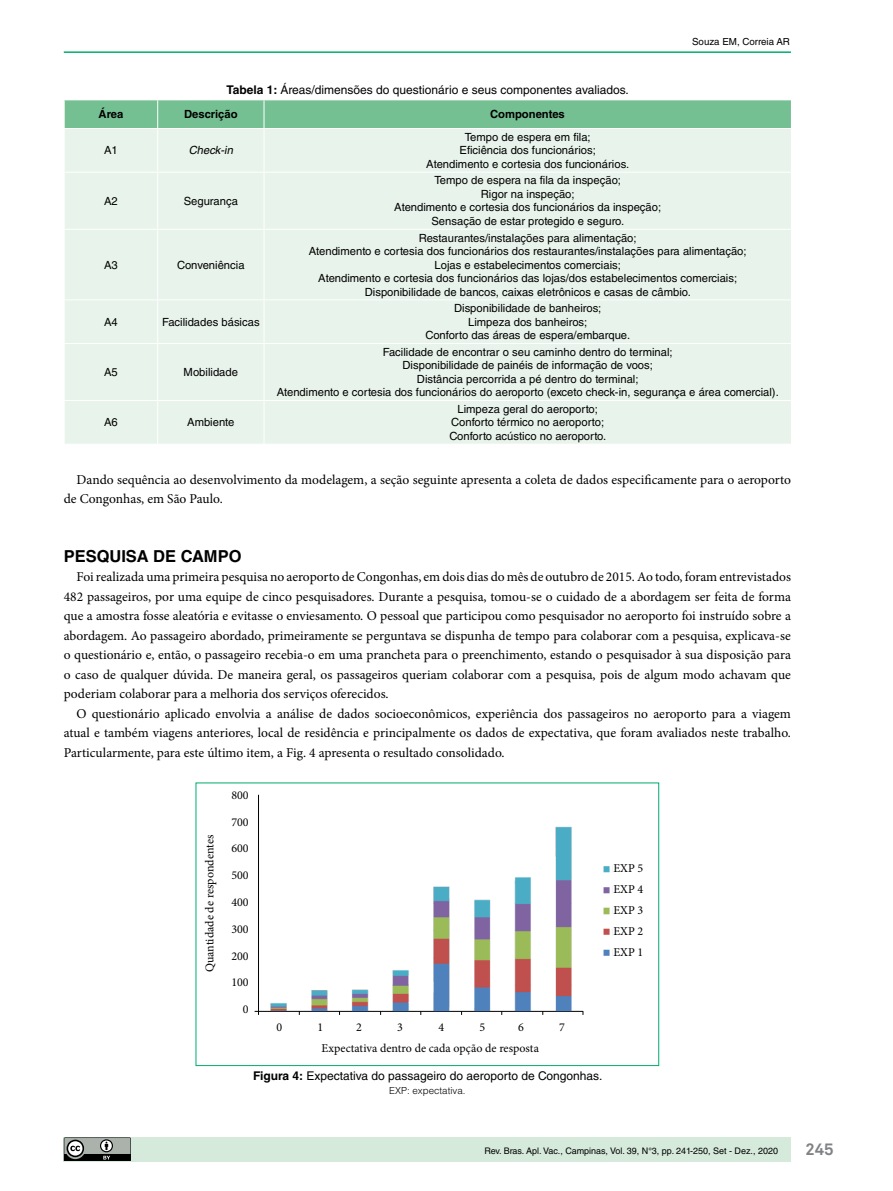
<style>
.page{position:relative;width:893px;height:1191px;background:#fff}
.page>*{position:absolute;margin:0;border:0;box-sizing:border-box;transform-origin:0 0}
.t1{font:700 16.5px "Helvetica LT Std";color:#000}
.t2{font:700 16.5px "Akkurat Pro";color:#808285}
.t3{font:13.5px/19.5px "Minion Pro";color:#000;text-align:justify}
.t4{font:12px "Helvetica LT Std";color:#000}
.t5{font:12px/21px "Minion Pro";color:#000;text-align:justify}
.t6{font:11.25px/13.5px "Helvetica LT Std";color:#000;text-align:center}
.t7{font:700 11.25px "Helvetica LT Std";color:#000}
.t8{font:italic 11.25px "Helvetica LT Std";color:#000}
.t9{font:9.75px "Helvetica LT Std";color:#000}
.t10{font:300 9.75px "Helvetica LT Std";color:#000}
.t11{font:9px "Helvetica LT Std";color:#000}
.s1{font-weight:700}
</style>
<div class="page">
<div style="left:64px;top:1137px;width:727px;height:24px;background:#d5eadb"></div>
<svg style="left:64px;top:1137px;width:73px;height:25px;background:#808681"></svg>
<hr style="left:64px;top:51px;width:727px;height:2px;background:#00ad6d">
<div style="left:65px;top:129px;width:726px;height:315px;background:#e8f3eb"></div>
<div style="left:64px;top:100px;width:727px;height:28px;background:#74c093"></div>
<hr style="left:157px;top:129px;width:1px;height:43px;background:#fff">
<hr style="left:264px;top:129px;width:1px;height:43px;background:#fff">
<hr style="left:64px;top:172px;width:94px;height:1px;background:#fff">
<hr style="left:158px;top:172px;width:106px;height:1px;background:#fff">
<hr style="left:157px;top:172px;width:1px;height:57px;background:#fff">
<hr style="left:264px;top:172px;width:527px;height:1px;background:#fff">
<hr style="left:264px;top:172px;width:1px;height:57px;background:#fff">
<hr style="left:64px;top:229px;width:94px;height:1px;background:#fff">
<hr style="left:158px;top:229px;width:106px;height:1px;background:#fff">
<hr style="left:157px;top:230px;width:1px;height:69px;background:#fff">
<hr style="left:264px;top:229px;width:527px;height:1px;background:#fff">
<hr style="left:264px;top:230px;width:1px;height:69px;background:#fff">
<hr style="left:64px;top:299px;width:94px;height:1px;background:#fff">
<hr style="left:158px;top:299px;width:106px;height:1px;background:#fff">
<hr style="left:157px;top:300px;width:1px;height:43px;background:#fff">
<hr style="left:264px;top:299px;width:527px;height:1px;background:#fff">
<hr style="left:264px;top:300px;width:1px;height:43px;background:#fff">
<hr style="left:64px;top:343px;width:94px;height:1px;background:#fff">
<hr style="left:158px;top:343px;width:106px;height:1px;background:#fff">
<hr style="left:157px;top:344px;width:1px;height:56px;background:#fff">
<hr style="left:264px;top:343px;width:527px;height:1px;background:#fff">
<hr style="left:264px;top:344px;width:1px;height:56px;background:#fff">
<hr style="left:64px;top:400px;width:94px;height:1px;background:#fff">
<hr style="left:158px;top:400px;width:106px;height:1px;background:#fff">
<hr style="left:157px;top:401px;width:1px;height:43px;background:#fff">
<hr style="left:264px;top:400px;width:527px;height:1px;background:#fff">
<hr style="left:264px;top:401px;width:1px;height:43px;background:#fff">
<img style="left:213px;top:782px;width:438px;height:233px">
<img style="left:599px;top:863px;width:13px;height:97px">
<p class="t4" style="left:227px;top:82px;width:404px"><span class="s1">Tabela 1:</span> Áreas/dimensões do questionário e seus componentes avaliados.</p>
<p class="t7" style="left:99px;top:108px;width:26px">Área</p>
<p class="t7" style="left:184px;top:108px;width:55px">Descrição</p>
<p class="t7" style="left:490px;top:108px;width:76px">Componentes</p>
<p class="t6" style="left:104px;top:144px;width:15px">A1</p>
<p class="t8" style="left:189px;top:144px;width:48px">Check-in</p>
<p class="t6" style="left:426px;top:130px;width:204px">Tempo de espera em fila;<br>Eficiência dos funcionários;<br>Atendimento e cortesia dos funcionários.</p>
<p class="t6" style="left:104px;top:194px;width:15px">A2</p>
<p class="t6" style="left:184px;top:194px;width:56px">Segurança</p>
<p class="t6" style="left:394px;top:174px;width:268px">Tempo de espera na fila da inspeção;<br>Rigor na inspeção;<br>Atendimento e cortesia dos funcionários da inspeção; Sensação de estar protegido e seguro.</p>
<p class="t9" style="left:692px;top:36px;width:99px">Souza EM, Correia AR</p>
<p class="t6" style="left:104px;top:258px;width:15px">A3</p>
<p class="t6" style="left:177px;top:258px;width:69px">Conveniência</p>
<p class="t6" style="left:104px;top:315px;width:15px">A4</p>
<p class="t6" style="left:162px;top:315px;width:99px">Facilidades básicas</p>
<p class="t6" style="left:104px;top:365px;width:15px">A5</p>
<p class="t6" style="left:184px;top:365px;width:56px">Mobilidade</p>
<p class="t6" style="left:309px;top:231px;width:439px">Restaurantes/instalações para alimentação;<br>Atendimento e cortesia dos funcionários dos restaurantes/instalações para alimentação; Lojas e estabelecimentos comerciais;<br>Atendimento e cortesia dos funcionários das lojas/dos estabelecimentos comerciais; Disponibilidade de bancos, caixas eletrônicos e casas de câmbio.</p>
<p class="t6" style="left:425px;top:301px;width:206px">Disponibilidade de banheiros;<br>Limpeza dos banheiros;<br>Conforto das áreas de espera/embarque.</p>
<p class="t6" style="left:277px;top:345px;width:504px">Facilidade de encontrar o seu caminho dentro do terminal;<br>Disponibilidade de painéis de informação de voos;<br>Distância percorrida a pé dentro do terminal;<br>Atendimento e cortesia dos funcionários do aeroporto (exceto check-in, segurança e área comercial).</p>
<p class="t6" style="left:449px;top:402px;width:158px">Limpeza geral do aeroporto;<br>Conforto térmico no aeroporto;<br>Conforto acústico no aeroporto.</p>
<p class="t3" style="left:64px;top:470px;width:729px;text-indent:13px">Dando sequência ao desenvolvimento da modelagem, a seção seguinte apresenta a coleta de dados especificamente para o aeroporto de Congonhas, em São Paulo.</p>
<p class="t6" style="left:104px;top:416px;width:15px">A6</p>
<p class="t6" style="left:187px;top:416px;width:49px">Ambiente</p>
<p class="t1" style="left:64px;top:546px;width:179px">PESQUISA DE CAMPO</p>
<p class="t3" style="left:64px;top:567px;width:729px;text-indent:13px">Foi realizada uma primeira pesquisa no aeroporto de Congonhas, em dois dias do mês de outubro de 2015. Ao todo, foram entrevistados 482 passageiros, por uma equipe de cinco pesquisadores. Durante a pesquisa, tomou-se o cuidado de a abordagem ser feita de forma que a amostra fosse aleatória e evitasse o enviesamento. O pessoal que participou como pesquisador no aeroporto foi instruído sobre a abordagem. Ao passageiro abordado, primeiramente se perguntava se dispunha de tempo para colaborar com a pesquisa, explicava-se o questionário e, então, o passageiro recebia-o em uma prancheta para o preenchimento, estando o pesquisador à sua disposição para o caso de qualquer dúvida. De maneira geral, os passageiros queriam colaborar com a pesquisa, pois de algum modo achavam que poderiam colaborar para a melhoria dos serviços oferecidos.</p>
<p class="t3" style="left:64px;top:704px;width:729px;text-indent:13px">O questionário aplicado envolvia a análise de dados socioeconômicos, experiência dos passageiros no aeroporto para a viagem atual e também viagens anteriores, local de residência e principalmente os dados de expectativa, que foram avaliados neste trabalho.<br>Particularmente, para este último item, a Fig. 4 apresenta o resultado consolidado.</p>
<p class="t5" style="left:199px;top:972px;width:139px;rotate:-90deg">Quantidade de respondentes</p>
<p class="t5" style="left:231px;top:784px;width:19px">800</p>
<p class="t5" style="left:231px;top:811px;width:19px">700</p>
<p class="t5" style="left:231px;top:838px;width:19px">600</p>
<p class="t5" style="left:231px;top:865px;width:19px">500</p>
<p class="t5" style="left:231px;top:891px;width:19px">400</p>
<p class="t5" style="left:231px;top:918px;width:19px">300</p>
<p class="t5" style="left:231px;top:945px;width:19px">200</p>
<p class="t5" style="left:231px;top:972px;width:19px">100</p>
<p class="t5" style="left:243px;top:999px;width:7px">0</p>
<p class="t5" style="left:276px;top:1016px;width:7px">0</p>
<p class="t5" style="left:318px;top:1016px;width:7px">1</p>
<p class="t5" style="left:356px;top:1016px;width:7px">2</p>
<p class="t5" style="left:397px;top:1016px;width:7px">3</p>
<p class="t5" style="left:438px;top:1016px;width:7px">4</p>
<p class="t5" style="left:480px;top:1016px;width:7px">5</p>
<p class="t5" style="left:518px;top:1016px;width:7px">6</p>
<p class="t5" style="left:559px;top:1016px;width:7px">7</p>
<p class="t5" style="left:322px;top:1038px;width:219px">Expectativa dentro de cada opção de resposta</p>
<p class="t4" style="left:253px;top:1069px;width:351px"><span class="s1">Figura 4:</span> Expectativa do passageiro do aeroporto de Congonhas.</p>
<p class="t10" style="left:389px;top:1084px;width:78px">EXP: expectativa.</p>
<p class="t5" style="left:613px;top:857px;width:31px">EXP 5<br>EXP 4<br>EXP 3<br>EXP 2<br>EXP 1</p>
<p class="t11" style="left:484px;top:1145px;width:295px">Rev. Bras. Apl. Vac., Campinas, Vol. 39, N°3, pp. 241-250, Set - Dez., 2020</p>
<p class="t2" style="left:805px;top:1139px;width:30px">245</p>
</div>
